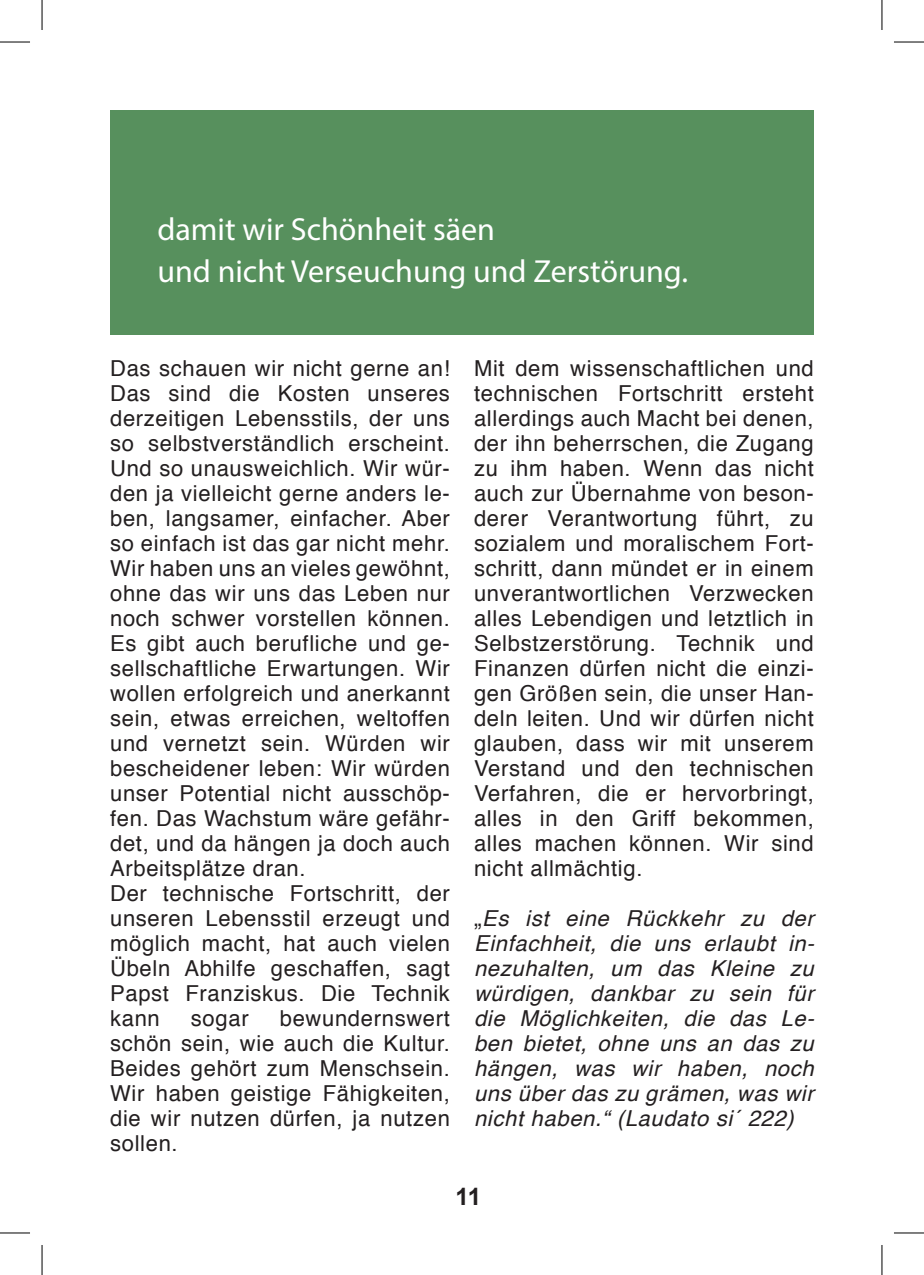
<style>
.page{position:relative;width:924px;height:1275px;background:#fff}
.page>*{position:absolute;margin:0;border:0;box-sizing:border-box;transform-origin:0 0}
.t1{font:32px/42px "Myriad Pro";color:#fff}
.t2{font:700 24px "Arial";color:#231f20}
.t3{font:22px/25px "Helvetica";letter-spacing:.03em;color:#231f20;text-align:justify}
.t4{font:italic 22px/25px "Helvetica";letter-spacing:.03em;color:#231f20;text-align:justify}
.s1{font-style:normal}
</style>
<div class="page">
<div style="left:110px;top:110px;width:703px;height:225px;background:#57905d"></div>
<hr style="left:0;top:42px;width:30px;height:1px;background:#000">
<hr style="left:893px;top:42px;width:30px;height:1px;background:#000">
<hr style="left:0;top:1232px;width:30px;height:1px;background:#000">
<hr style="left:893px;top:1232px;width:30px;height:1px;background:#000">
<hr style="left:42px;top:0;width:1px;height:30px;background:#000">
<hr style="left:42px;top:1245px;width:1px;height:30px;background:#000">
<hr style="left:881px;top:0;width:1px;height:30px;background:#000">
<hr style="left:881px;top:1245px;width:1px;height:30px;background:#000">
<h1 class="t1" style="left:157px;top:208px;width:532px">damit wir Schönheit säen<br>und nicht Verseuchung und Zerstörung.</h1>
<p class="t3" style="left:110px;top:356px;width:341px;text-align:left">Das schauen wir nicht gerne an!<br>Das sind die Kosten unseres derzeitigen Lebensstils, der uns so selbstverständlich erscheint.<br>Und so unausweichlich. Wir wür&shy;den ja vielleicht gerne anders le&shy;ben, langsamer, einfacher. Aber so einfach ist das gar nicht mehr.<br>Wir haben uns an vieles gewöhnt, ohne das wir uns das Leben nur noch schwer vorstellen können.<br>Es gibt auch berufliche und ge&shy;sellschaftliche Erwartungen. Wir wollen erfolgreich und anerkannt sein, etwas erreichen, weltoffen und vernetzt sein. Würden wir bescheidener leben: Wir würden unser Potential nicht ausschöp&shy;fen. Das Wachstum wäre gefähr&shy;det, und da hängen ja doch auch<br>Arbeitsplätze dran.<br>Der technische Fortschritt, der unseren Lebensstil erzeugt und möglich macht, hat auch vielen<br>Übeln Abhilfe geschaffen, sagt<br>Papst Franziskus. Die Technik kann</p>
<p class="t3" style="left:110px;top:1006px;width:341px;text-indent:169px">bewundernswert schön sein, wie auch die Kultur.<br>Beides gehört zum Menschsein.<br>Wir haben geistige Fähigkeiten, die wir nutzen dürfen, ja nutzen sollen.</p>
<p class="t3" style="left:191px;top:1006px;width:59px">sogar</p>
<p class="t3" style="left:474px;top:356px;width:341px">Mit dem wissenschaftlichen und technischen Fortschritt ersteht allerdings auch Macht bei denen, der ihn beherrschen, die Zugang zu ihm haben. Wenn das nicht auch zur Übernahme von beson&shy;derer Verantwortung führt, zu sozialem und moralischem Fort&shy;schritt, dann mündet er in einem unverantwortlichen Verzwecken alles Lebendigen und letztlich in Selbstzerstörung. Technik und Finanzen dürfen nicht die einzi&shy;gen Größen sein, die unser Han&shy;deln leiten. Und wir dürfen nicht glauben, dass wir mit unserem Verstand und den technischen Verfahren, die er hervorbringt, alles in den Griff bekommen, alles machen können. Wir sind nicht allmächtig.</p>
<p class="t4" style="left:474px;top:906px;width:341px"><span class="s1">„</span>Es ist eine Rückkehr zu der Einfachheit, die uns erlaubt in&shy;nezuhalten, um das Kleine zu würdigen, dankbar zu sein für die Möglichkeiten, die das Le&shy;ben bietet, ohne uns an das zu hängen, was wir haben, noch uns über das zu grämen, was wir nicht haben.“ (Laudato si´ 222)</p>
<p class="t2" style="left:455px;top:1180px;width:27px">11</p>
</div>
